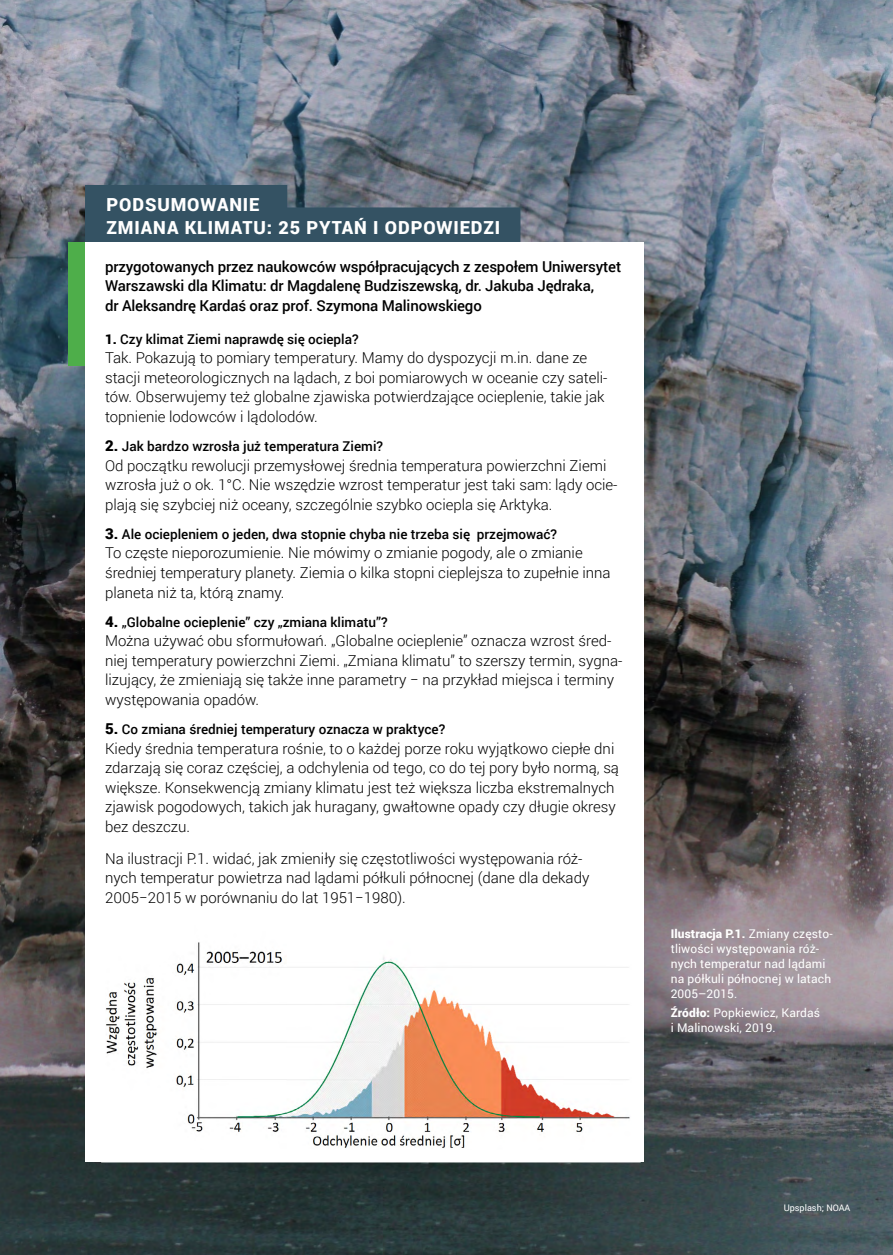
<style>
.page{position:relative;width:893px;height:1255px;background:#fff}
.page>*{position:absolute;margin:0;border:0;box-sizing:border-box;transform-origin:0 0}
.t1{font:900 18px/22.5px "Roboto";letter-spacing:.05em;color:#fff}
.t2{font:300 15px/19.5px "Roboto";color:#000}
.t3{font:500 15px/19.5px "Roboto";letter-spacing:-.01em;color:#000}
.t4{font:500 13.5px "Roboto";color:#000}
.t5{font:12px/15px "Roboto";letter-spacing:.01em;color:#fff}
.t6{font:9px "Roboto";color:#fff}
.s1{font-weight:900}
.s2{font-weight:900;font-size:15px}
</style>
<div class="page">
<img style="left:0;top:0;width:893px;height:1254px">
<div style="left:68px;top:242px;width:17px;height:124px;background:#4eae4a"></div>
<div style="left:85px;top:185px;width:202px;height:34px;background:#345263"></div>
<div style="left:85px;top:207px;width:435px;height:35px;background:#345263"></div>
<div style="left:85px;top:242px;width:559px;height:919px;background:#fff"></div>
<img style="left:106px;top:942px;width:524px;height:206px">
<p class="t1" style="left:107px;top:193px;width:395px">PODSUMOWANIE<br>ZMIANA KLIMATU: 25 PYTAŃ I ODPOWIEDZI</p>
<p class="t3" style="left:105px;top:256px;width:518px">przygotowanych przez naukowców współpracujących z zespołem Uniwersytet<br>Warszawski dla Klimatu: dr Magdalenę Budziszewską, dr. Jakuba Jędraka,<br>dr Aleksandrę Kardaś oraz prof. Szymona Malinowskiego</p>
<p class="t4" style="left:105px;top:329px;width:255px"><span class="s1">1.</span> Czy klimat Ziemi naprawdę się ociepla?</p>
<p class="t2" style="left:105px;top:348px;width:504px">Tak. Pokazują to pomiary temperatury. Mamy do dyspozycji m.in. dane ze stacji meteorologicznych na lądach, z boi pomiarowych w oceanie czy sateli&shy;tów. Obserwujemy też globalne zjawiska potwierdzające ocieplenie, takie jak topnienie lodowców i lądolodów.</p>
<p class="t4" style="left:105px;top:437px;width:280px"><span class="s2">2.</span> Jak bardzo wzrosła już temperatura Ziemi?</p>
<p class="t2" style="left:105px;top:455px;width:514px">Od początku rewolucji przemysłowej średnia temperatura powierzchni Ziemi wzrosła już o ok. 1°C. Nie wszędzie wzrost temperatur jest taki sam: lądy ocie&shy;plają się szybciej niż oceany, szczególnie szybko ociepla się Arktyka.</p>
<p class="t4" style="left:105px;top:524px;width:454px"><span class="s2">3.</span> Ale ociepleniem o jeden, dwa stopnie chyba nie trzeba się przejmować?</p>
<p class="t2" style="left:105px;top:543px;width:507px">To częste nieporozumienie. Nie mówimy o zmianie pogody, ale o zmianie średniej temperatury planety. Ziemia o kilka stopni cieplejsza to zupełnie inna planeta niż ta, którą znamy.</p>
<p class="t4" style="left:105px;top:612px;width:284px"><span class="s2">4.</span> „Globalne ocieplenie” czy „zmiana klimatu”?</p>
<p class="t2" style="left:105px;top:630px;width:519px">Można używać obu sformułowań. „Globalne ocieplenie” oznacza wzrost śred&shy;niej temperatury powierzchni Ziemi. „Zmiana klimatu” to szerszy termin, sygna&shy;lizujący, że zmieniają się także inne parametry − na przykład miejsca i terminy występowania opadów.</p>
<p class="t4" style="left:105px;top:719px;width:342px"><span class="s2">5.</span> Co zmiana średniej temperatury oznacza w praktyce?</p>
<p class="t2" style="left:105px;top:738px;width:515px">Kiedy średnia temperatura rośnie, to o każdej porze roku wyjątkowo ciepłe dni zdarzają się coraz częściej, a odchylenia od tego, co do tej pory było normą, są większe. Konsekwencją zmiany klimatu jest też większa liczba ekstremalnych zjawisk pogodowych, takich jak huragany, gwałtowne opady czy długie okresy bez deszczu.</p>
<p class="t2" style="left:105px;top:848px;width:486px">Na ilustracji P.1. widać, jak zmieniły się częstotliwości występowania róż&shy;nych temperatur powietrza nad lądami półkuli północnej (dane dla dekady<br>2005−2015 w porównaniu do lat 1951−1980).</p>
<p class="t5" style="left:671px;top:925px;width:163px"><span class="s1">Ilustracja P.1.</span> Zmiany często&shy;tliwości występowania róż&shy;nych temperatur nad lądami na półkuli północnej w latach<br>2005–2015.</p>
<p class="t5" style="left:671px;top:1004px;width:151px"><span class="s1">Źródło:</span> Popkiewicz, Kardaś i Malinowski, 2019.</p>
<p class="t6" style="left:784px;top:1201px;width:68px">Upsplash; NOAA</p>
</div>
